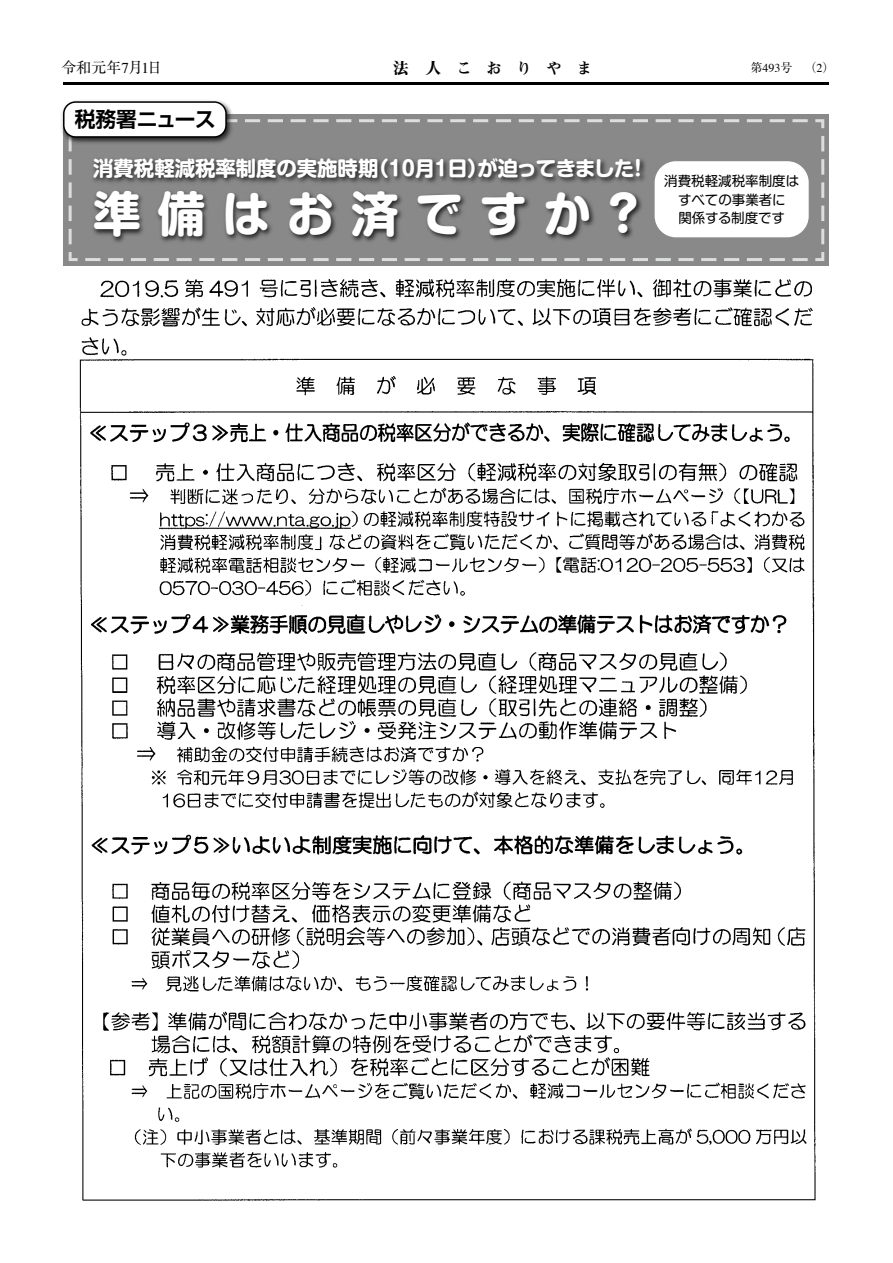
<style>
.page{position:relative;width:893px;height:1263px;background:#fff}
.page>*{position:absolute;margin:0;border:0;box-sizing:border-box;transform-origin:0 0}
.t1{font:700 47.7px "Shin M Go Pr 6";letter-spacing:.35em;color:#fff}
.t2{font:700 20.7px "Shin Go Pr 6 De";letter-spacing:-.01em;color:#000}
.t3{font:700 20.4px "Shin M Go Pr 6";color:#fff}
.t4{font:700 20.4px "Shin M Go Pr 6";letter-spacing:-.05em;color:#fff}
.t5{font:15.75px "Midashi Min Pr 5 MA31";letter-spacing:.915em;color:#000}
.t6{font:15px "Ryumin Pro";color:#000}
.t7{font:13.5px/18.9px "Shin M Go Pr 6";color:#000;text-align:center}
.t8{font:12px "Times";color:#000}
.t9{font:12px "Ryumin Pro";color:#000}
.s1{font-family:"Times"}
.s2{font-family:"Ryumin Pro"}
</style>
<div class="page">
<hr style="left:64px;top:82px;width:765px;height:3px;background:#000">
<div style="left:64px;top:114px;width:765px;height:152px;background:#898989"></div>
<svg style="left:68px;top:119px;width:757px;height:142px"></svg>
<img style="left:89px;top:186px;width:575px;height:72px">
<div style="left:655px;top:161px;width:154px;height:76px;background:#fff;border-radius:21px"></div>
<img style="left:89px;top:154px;width:561px;height:38px">
<img style="left:61px;top:100px;width:175px;height:46px">
<div style="left:64px;top:102px;width:162px;height:35px;background:#fff;border-radius:12px"></div>
<div style="left:63px;top:101px;width:164px;height:37px;border:2px solid #000;border-radius:12px"></div>
<img style="left:79px;top:278px;width:737px;height:923px">
<p class="t6" style="left:62px;top:56px;width:102px">令和元年月<span class="s1">7</span> 日<span class="s1">1</span></p>
<h2 class="t2" style="left:75px;top:102px;width:143px">税務署ニュース</h2>
<p class="t5" style="left:393px;top:56px;width:17px">法</p>
<p class="t5" style="left:425px;top:56px;width:168px">人こおりやま</p>
<h3 class="t4" style="left:478px;top:151px;width:159px">が迫ってきました</h3>
<h3 class="t3" style="left:93px;top:151px;width:287px">消費税軽減税率制度の実施時期</h3>
<h3 class="t3" style="left:368px;top:151px;width:121px">（10月1日）</h3>
<h3 class="t3" style="left:628px;top:151px;width:22px">!</h3>
<h1 class="t1" style="left:93px;top:173px;width:555px">準備はお済ですか?</h1>
<p class="t8" style="left:750px;top:57px;width:44px"><span class="s2">第</span>493<span class="s2">号</span></p>
<p class="t9" style="left:804px;top:58px;width:31px">) (<span class="s1">2</span></p>
<p class="t7" style="left:664px;top:171px;width:137px">消費税軽減税率制度はすべての事業者に<br>関係する制度です</p>
</div>
